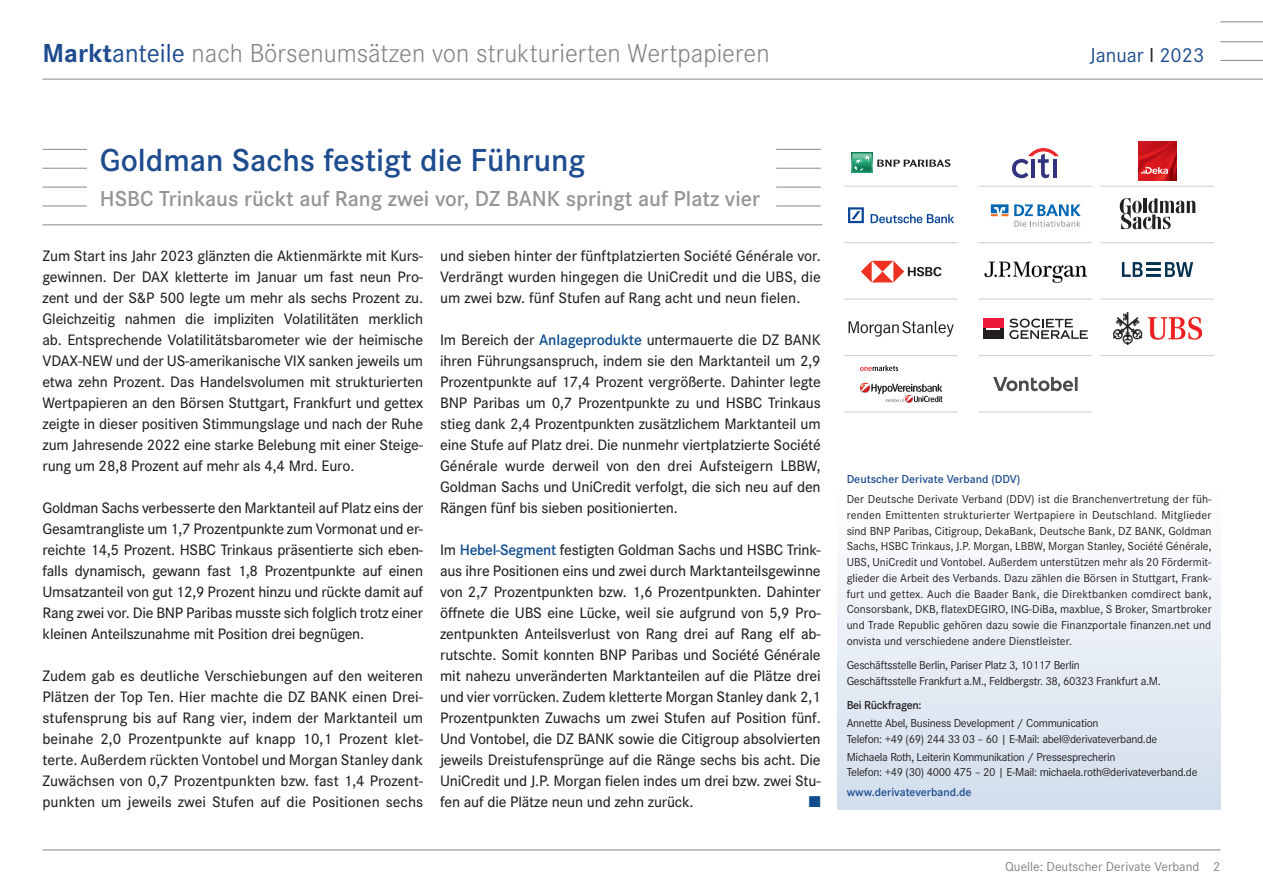
<style>
.page{position:relative;width:1263px;height:893px;background:#fff}
.page>*{position:absolute;margin:0;border:0;box-sizing:border-box;transform-origin:0 0}
.Head_22pt{font:600 33px "Corporate S";color:#1e4c8f}
.t1{font:300 27px "Corporate S";color:#808285}
.Subhead{font:600 22.5px "Corporate S";color:#939598}
.t2{font:21px "Corporate S";color:#1e4c8f}
.Fließtext{font:500 15.75px/21px "Corporate S";letter-spacing:-.01em;color:#231f20;text-align:justify}
.Fließtext-2{font:15.75px "Zapf Dingbats ITC";color:#0f4d8f}
.t3{font:13.5px "Corporate S";color:#808285}
.Copy{font:12px/15.8px "Corporate S";letter-spacing:-.025em;color:#231f20;text-align:justify}
.Copy-2{font:600 12px "Corporate S";color:#1e4c8f}
.Copy-3{font:600 12px "Corporate S";letter-spacing:-.025em;color:#231f20}
.s1{font-weight:700;color:#1e4c8f}
.s2{font-weight:400;color:#1e4c8f}
.s3{color:#231f20}
.s4{font-weight:600;color:#0f4d8f}
</style>
<div class="page">
<hr style="left:1220px;top:60px;width:43px;height:1px;background:#939598">
<hr style="left:1220px;top:21px;width:43px;height:1px;background:#939598">
<hr style="left:1220px;top:41px;width:43px;height:1px;background:#939598">
<hr style="left:43px;top:79px;width:1220px;height:1px;background:#939598">
<hr style="left:43px;top:849px;width:1177px;height:1px;background:#939598">
<hr style="left:43px;top:224px;width:779px;height:1px;background:#939598">
<hr style="left:43px;top:149px;width:44px;height:1px;background:#939598">
<hr style="left:776px;top:149px;width:45px;height:1px;background:#939598">
<hr style="left:43px;top:205px;width:44px;height:2px;background:#939598">
<hr style="left:776px;top:205px;width:45px;height:2px;background:#939598">
<hr style="left:43px;top:187px;width:44px;height:1px;background:#939598">
<hr style="left:776px;top:187px;width:45px;height:1px;background:#939598">
<hr style="left:43px;top:168px;width:44px;height:1px;background:#939598">
<hr style="left:776px;top:168px;width:45px;height:1px;background:#939598">
<div style="left:838px;top:465px;width:382px;height:344px;background:linear-gradient(to bottom,#fff,#d2deed)"></div>
<hr style="left:844px;top:186px;width:113px;height:1px;background:#d1d2d4">
<hr style="left:979px;top:186px;width:113px;height:1px;background:#d1d2d4">
<hr style="left:1101px;top:186px;width:113px;height:1px;background:#d1d2d4">
<hr style="left:844px;top:242px;width:113px;height:1px;background:#d1d2d4">
<hr style="left:979px;top:242px;width:113px;height:1px;background:#d1d2d4">
<hr style="left:1101px;top:242px;width:113px;height:1px;background:#d1d2d4">
<hr style="left:844px;top:299px;width:113px;height:1px;background:#d1d2d4">
<hr style="left:979px;top:299px;width:113px;height:1px;background:#d1d2d4">
<hr style="left:1101px;top:299px;width:113px;height:1px;background:#d1d2d4">
<hr style="left:844px;top:355px;width:113px;height:1px;background:#d1d2d4">
<hr style="left:979px;top:355px;width:113px;height:1px;background:#d1d2d4">
<hr style="left:1101px;top:355px;width:113px;height:1px;background:#d1d2d4">
<hr style="left:844px;top:411px;width:113px;height:2px;background:#d1d2d4">
<hr style="left:979px;top:411px;width:113px;height:2px;background:#d1d2d4">
<svg style="left:1014px;top:204px;width:67px;height:23px"></svg>
<svg style="left:991px;top:204px;width:17px;height:12px"></svg>
<img style="left:1113px;top:313px;width:89px;height:32px">
<svg style="left:1009px;top:319px;width:79px;height:20px"></svg>
<div style="left:983px;top:319px;width:20px;height:10px;background:#ed1a3a"></div>
<div style="left:983px;top:329px;width:20px;height:10px;background:#231f20"></div>
<svg style="left:986px;top:328px;width:14px;height:1px"></svg>
<svg style="left:1122px;top:262px;width:71px;height:15px"></svg>
<svg style="left:852px;top:153px;width:98px;height:19px"></svg>
<svg style="left:860px;top:382px;width:82px;height:21px"></svg>
<svg style="left:860px;top:365px;width:38px;height:6px"></svg>
<svg style="left:1012px;top:148px;width:47px;height:30px"></svg>
<svg style="left:1052px;top:159px;width:4px;height:19px"></svg>
<svg style="left:993px;top:377px;width:84px;height:14px"></svg>
<img style="left:1138px;top:142px;width:39px;height:38px">
<svg style="left:1141px;top:167px;width:27px;height:7px"></svg>
<svg style="left:848px;top:207px;width:16px;height:16px"></svg>
<svg style="left:871px;top:214px;width:83px;height:9px"></svg>
<svg style="left:1120px;top:198px;width:75px;height:31px"></svg>
<svg style="left:861px;top:261px;width:80px;height:21px"></svg>
<svg style="left:848px;top:321px;width:106px;height:16px"></svg>
<img style="left:984px;top:261px;width:103px;height:22px">
<h2 class="t1" style="left:43px;top:36px;width:729px"><span class="s1">Markt</span><span class="s2">anteile</span> nach Börsenumsätzen von strukturierten Wertpapieren</h2>
<h3 class="t2" style="left:1090px;top:41px;width:116px">Januar <span class="s3">I</span> 2023</h3>
<p class="Head_22pt" style="left:100px;top:138px;width:487px">Goldman Sachs festigt die Führung</p>
<p class="Subhead" style="left:100px;top:183px;width:662px">HSBC Trinkaus rückt auf Rang zwei vor, DZ BANK springt auf Platz vier</p>
<p class="Fließtext" style="left:43px;top:245px;width:382px">Zum Start ins Jahr 2023 glänzten die Aktienmärkte mit Kurs&shy;gewinnen. Der DAX kletterte im Januar um fast neun Pro&shy;zent und der S&amp;P 500 legte um mehr als sechs Prozent zu.<br>Gleichzeitig nahmen die impliziten Volatilitäten merklich ab. Entsprechende Volatilitätsbarometer wie der heimische VDAX-NEW und der US-amerikanische VIX sanken jeweils um etwa zehn Prozent. Das Handelsvolumen mit strukturierten Wertpapieren an den Börsen Stuttgart, Frankfurt und gettex zeigte in dieser positiven Stimmungslage und nach der Ruhe zum Jahresende 2022 eine starke Belebung mit einer Steige&shy;rung um 28,8 Prozent auf mehr als 4,4 Mrd. Euro.</p>
<p class="Fließtext" style="left:43px;top:497px;width:382px">Goldman Sachs verbesserte den Marktanteil auf Platz eins der Gesamtrangliste um 1,7 Prozentpunkte zum Vormonat und er&shy;reichte 14,5 Prozent. HSBC Trinkaus präsentierte sich eben&shy;falls dynamisch, gewann fast 1,8 Prozentpunkte auf einen Umsatzanteil von gut 12,9 Prozent hinzu und rückte damit auf Rang zwei vor. Die BNP Paribas musste sich folglich trotz einer kleinen Anteilszunahme mit Position drei begnügen.</p>
<p class="Fließtext" style="left:43px;top:665px;width:382px">Zudem gab es deutliche Verschiebungen auf den weiteren Plätzen der Top Ten. Hier machte die DZ BANK einen Drei&shy;stufensprung bis auf Rang vier, indem der Marktanteil um beinahe 2,0 Prozentpunkte auf knapp 10,1 Prozent klet&shy;terte. Außerdem rückten Vontobel und Morgan Stanley dank Zuwächsen von 0,7 Prozentpunkten bzw. fast 1,4 Prozent&shy;punkten um jeweils zwei Stufen auf die Positionen sechs</p>
<p class="Fließtext" style="left:440px;top:245px;width:382px">und sieben hinter der fünftplatzierten Société Générale vor.<br>Verdrängt wurden hingegen die UniCredit und die UBS, die um zwei bzw. fünf Stufen auf Rang acht und neun fielen.</p>
<p class="Fließtext" style="left:440px;top:329px;width:382px">Im Bereich der <span class="s4">Anlageprodukte</span> untermauerte die DZ BANK ihren Führungsanspruch, indem sie den Marktanteil um 2,9<br>Prozentpunkte auf 17,4 Prozent vergrößerte. Dahinter legte BNP Paribas um 0,7 Prozentpunkte zu und HSBC Trinkaus stieg dank 2,4 Prozentpunkten zusätzlichem Marktanteil um eine Stufe auf Platz drei. Die nunmehr viertplatzierte Société Générale wurde derweil von den drei Aufsteigern LBBW, Goldman Sachs und UniCredit verfolgt, die sich neu auf den Rängen fünf bis sieben positionierten.</p>
<p class="Fließtext" style="left:440px;top:539px;width:382px">Im <span class="s4">Hebel-Segment</span> festigten Goldman Sachs und HSBC Trink&shy;aus ihre Positionen eins und zwei durch Marktanteilsgewinne von 2,7 Prozentpunkten bzw. 1,6 Prozentpunkten. Dahinter öffnete die UBS eine Lücke, weil sie aufgrund von 5,9 Pro&shy;zentpunkten Anteilsverlust von Rang drei auf Rang elf ab&shy;rutschte. Somit konnten BNP Paribas und Société Générale mit nahezu unveränderten Marktanteilen auf die Plätze drei und vier vorrücken. Zudem kletterte Morgan Stanley dank 2,1<br>Prozentpunkten Zuwachs um zwei Stufen auf Position fünf.<br>Und Vontobel, die DZ BANK sowie die Citigroup absolvierten jeweils Dreistufensprünge auf die Ränge sechs bis acht. Die UniCredit und J.P. Morgan fielen indes um drei bzw. zwei Stu&shy;fen auf die Plätze neun und zehn zurück.</p>
<p class="Fließtext-2" style="left:809px;top:794px;width:12px">■</p>
<p class="Copy-2" style="left:847px;top:471px;width:175px">Deutscher Derivate Verband (DDV)</p>
<p class="Copy" style="left:847px;top:491px;width:366px">Der Deutsche Derivate Verband (DDV) ist die Branchenvertretung der füh&shy;renden Emittenten strukturierter Wertpapiere in Deutschland. Mitglieder sind BNP Paribas, Citigroup, DekaBank, Deutsche Bank, DZ BANK, Goldman Sachs, HSBC Trinkaus, J.P. Morgan, LBBW, Morgan Stanley, Société Générale, UBS, UniCredit und Vontobel. Außerdem unterstützen mehr als 20 Fördermit&shy;glieder die Arbeit des Verbands. Dazu zählen die Börsen in Stuttgart, Frank&shy;furt und gettex. Auch die Baader Bank, die Direktbanken comdirect bank, Consorsbank, DKB, flatexDEGIRO, ING-DiBa, maxblue, S Broker, Smartbroker und Trade Republic gehören dazu sowie die Finanzportale finanzen.net und onvista und verschiedene andere Dienstleister.</p>
<p class="Copy" style="left:847px;top:657px;width:316px">Geschäftsstelle Berlin, Pariser Platz 3, 10117 Berlin<br>Geschäftsstelle Frankfurt a.M., Feldbergstr. 38, 60323 Frankfurt a.M.</p>
<p class="Copy-3" style="left:847px;top:697px;width:76px">Bei Rückfragen:</p>
<p class="Copy" style="left:847px;top:715px;width:253px">Annette Abel, Business Development / Communication</p>
<p class="Copy" style="left:847px;top:730px;width:312px">Telefon: +49 (69) 244 33 03 – 60 | E-Mail: abel@derivateverband.de</p>
<p class="Copy" style="left:847px;top:748px;width:270px">Michaela Roth, Leiterin Kommunikation / Pressesprecherin</p>
<p class="Copy" style="left:847px;top:764px;width:352px">Telefon: +49 (30) 4000 475 – 20 | E-Mail: michaela.roth@derivateverband.de</p>
<p class="Copy-2" style="left:847px;top:784px;width:126px">www.derivateverband.de</p>
<p class="t3" style="left:1005px;top:858px;width:217px">Quelle: Deutscher Derivate Verband 2</p>
</div>
